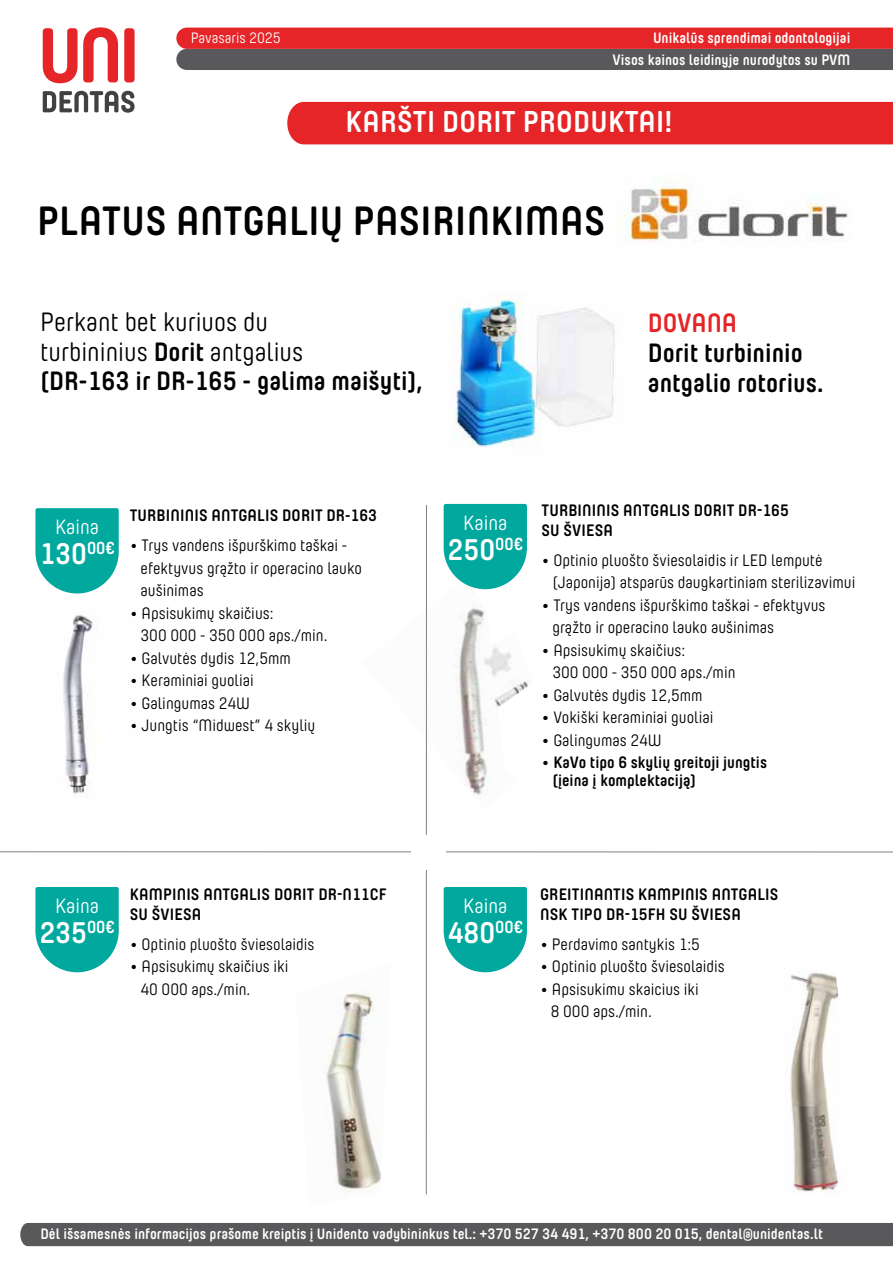
<style>
.page{position:relative;width:893px;height:1263px;background:#fff}
.page>*{position:absolute;margin:0;border:0;box-sizing:border-box;transform-origin:0 0}
.t1{font:700 40.8px "Yummo";letter-spacing:.01em;color:#000}
.t2{font:700 30px "Yummo";letter-spacing:.01em;color:#fff}
.t3{font:700 29.7px "Yummo";color:#fff}
.t4{font:26.4px/29.7px "Yummo";color:#000}
.t5{font:700 26.4px/29.7px "Yummo";color:#000}
.t6{font:700 26.4px "Yummo";color:#e52528}
.t7{font:20.7px "Yummo";color:#fff}
.t8{font:16.5px/22.5px "Yummo";color:#000}
.t9{font:700 16.5px/19.5px "Yummo";letter-spacing:.01em;color:#000}
.t10{font:700 15px "Yummo";color:#fff}
.t11{font:15px "Yummo";color:#fff}
.s1{font-weight:700}
.s2{font-weight:400}
</style>
<div class="page">
<svg style="left:176px;top:28px;width:717px;height:42px;background:#9f4042"></svg>
<svg style="left:43px;top:27px;width:92px;height:56px"></svg>
<svg style="left:43px;top:91px;width:92px;height:22px"></svg>
<div style="left:20px;top:1223px;width:873px;height:23px;background:#59595b"></div>
<img style="left:616px;top:173px;width:234px;height:70px">
<img style="left:63px;top:615px;width:31px;height:179px">
<img style="left:425px;top:589px;width:65px;height:221px">
<img style="left:326px;top:990px;width:55px;height:202px">
<svg style="left:35px;top:508px;width:84px;height:85px;background:#1cb1a8"></svg>
<hr style="left:0;top:851px;width:893px;height:1px;background:#808285">
<hr style="left:426px;top:505px;width:1px;height:689px;background:#808285">
<div style="left:412px;top:836px;width:34px;height:34px;background:#fff"></div>
<svg style="left:444px;top:504px;width:83px;height:85px;background:#19b0a7"></svg>
<img style="left:477px;top:631px;width:54px;height:79px">
<svg style="left:35px;top:887px;width:84px;height:85px;background:#1bb1a8"></svg>
<img style="left:790px;top:972px;width:49px;height:221px">
<svg style="left:444px;top:887px;width:83px;height:85px;background:#19b0a7"></svg>
<div style="left:287px;top:102px;width:606px;height:42px;background:#e52528"></div>
<img style="left:453px;top:292px;width:162px;height:155px">
<p class="t11" style="left:191px;top:27px;width:92px">Pavasaris 2025</p>
<p class="t10" style="left:653px;top:24px;width:199px">Unikalūs sprendimai odontologijai</p>
<p class="t10" style="left:613px;top:46px;width:239px">Visos kainos leidinyje nurodytos su PVM</p>
<h2 class="t2" style="left:346px;top:95px;width:328px">KARŠTI DORIT PRODUKTAI!</h2>
<h1 class="t1" style="left:37px;top:183px;width:570px">PLATUS ANTGALIŲ PASIRINKIMAS</h1>
<h3 class="t4" style="left:40px;top:306px;width:384px">Perkant bet kuriuos du<br>turbininius <span class="s1">Dorit</span> antgalius<br><span class="s1">(DR-163 ir DR-165 - galima maišyti),</span></h3>
<h3 class="t6" style="left:648px;top:299px;width:91px">DOVANA</h3>
<h3 class="t5" style="left:648px;top:334px;width:177px">Dorit turbininio antgalio rotorius.</h3>
<p class="t7" style="left:55px;top:512px;width:46px">Kaina</p>
<h3 class="t3" style="left:39px;top:527px;width:77px">130<sup>00€</sup></h3>
<p class="t9" style="left:130px;top:503px;width:249px">TURBININIS ANTGALIS DORIT DR-163</p>
<p class="t8" style="left:141px;top:533px;width:223px;text-indent:-11px">• Trys vandens išpurškimo taškai - efektyvus grąžto ir operacino lauko aušinimas</p>
<p class="t8" style="left:141px;top:601px;width:189px;text-indent:-11px">• Apsisukimų skaičius:<br>300 000 - 350 000 aps./min.</p>
<p class="t8" style="left:130px;top:646px;width:163px">• Galvutės dydis 12,5mm</p>
<p class="t8" style="left:130px;top:668px;width:126px">• Keraminiai guoliai</p>
<p class="t8" style="left:130px;top:691px;width:122px">• Galingumas 24W</p>
<p class="t8" style="left:130px;top:714px;width:187px">• Jungtis “Midwest” 4 skylių</p>
<p class="t7" style="left:55px;top:891px;width:46px">Kaina</p>
<h3 class="t3" style="left:39px;top:906px;width:77px">235<sup>00€</sup></h3>
<p class="t9" style="left:130px;top:882px;width:258px">KAMPINIS ANTGALIS DORIT DR-N11CF<br>SU ŠVIESA</p>
<p class="t8" style="left:130px;top:932px;width:186px">• Optinio pluošto šviesolaidis</p>
<p class="t8" style="left:141px;top:954px;width:149px;text-indent:-11px">• Apsisukimų skaičius iki<br>40 000 aps./min.</p>
<p class="t7" style="left:463px;top:508px;width:46px">Kaina</p>
<h3 class="t3" style="left:448px;top:523px;width:77px">250<sup>00€</sup></h3>
<p class="t9" style="left:541px;top:498px;width:249px">TURBININIS ANTGALIS DORIT DR-165<br>SU ŠVIESA</p>
<p class="t8" style="left:552px;top:548px;width:305px;text-indent:-11px">• Optinio pluošto šviesolaidis ir LED lemputė (Japonija) atsparūs daugkartiniam sterilizavimui</p>
<p class="t8" style="left:552px;top:593px;width:275px;text-indent:-11px">• Trys vandens išpurškimo taškai - efektyvus grąžto ir operacino lauko aušinimas</p>
<p class="t8" style="left:552px;top:638px;width:185px;text-indent:-11px">• Apsisukimų skaičius:<br>300 000 - 350 000 aps./min</p>
<p class="t8" style="left:541px;top:683px;width:163px">• Galvutės dydis 12,5mm</p>
<p class="t8" style="left:541px;top:705px;width:173px">• Vokiški keraminiai guoliai</p>
<p class="t8" style="left:541px;top:728px;width:122px">• Galingumas 24W</p>
<p class="t9" style="left:552px;top:751px;width:216px;line-height:18px;text-indent:-11px"><span class="s2">•</span> KaVo tipo 6 skylių greitoji jungtis (įeina į komplektaciją)</p>
<p class="t7" style="left:463px;top:891px;width:46px">Kaina</p>
<h3 class="t3" style="left:448px;top:906px;width:77px">480<sup>00€</sup></h3>
<p class="t9" style="left:540px;top:882px;width:240px">GREITINANTIS KAMPINIS ANTGALIS<br>NSK TIPO DR-15FH SU ŠVIESA</p>
<p class="t8" style="left:540px;top:932px;width:161px">• Perdavimo santykis 1:5</p>
<p class="t8" style="left:540px;top:954px;width:186px">• Optinio pluošto šviesolaidis</p>
<p class="t8" style="left:551px;top:977px;width:149px;text-indent:-11px">• Apsisukimu skaicius iki<br>8 000 aps./min.</p>
<p class="t10" style="left:40px;top:1220px;width:784px">Dėl išsamesnės informacijos prašome kreiptis į Unidento vadybininkus tel.: +370 527 34 491, +370 800 20 015, dental@unidentas.lt</p>
</div>
